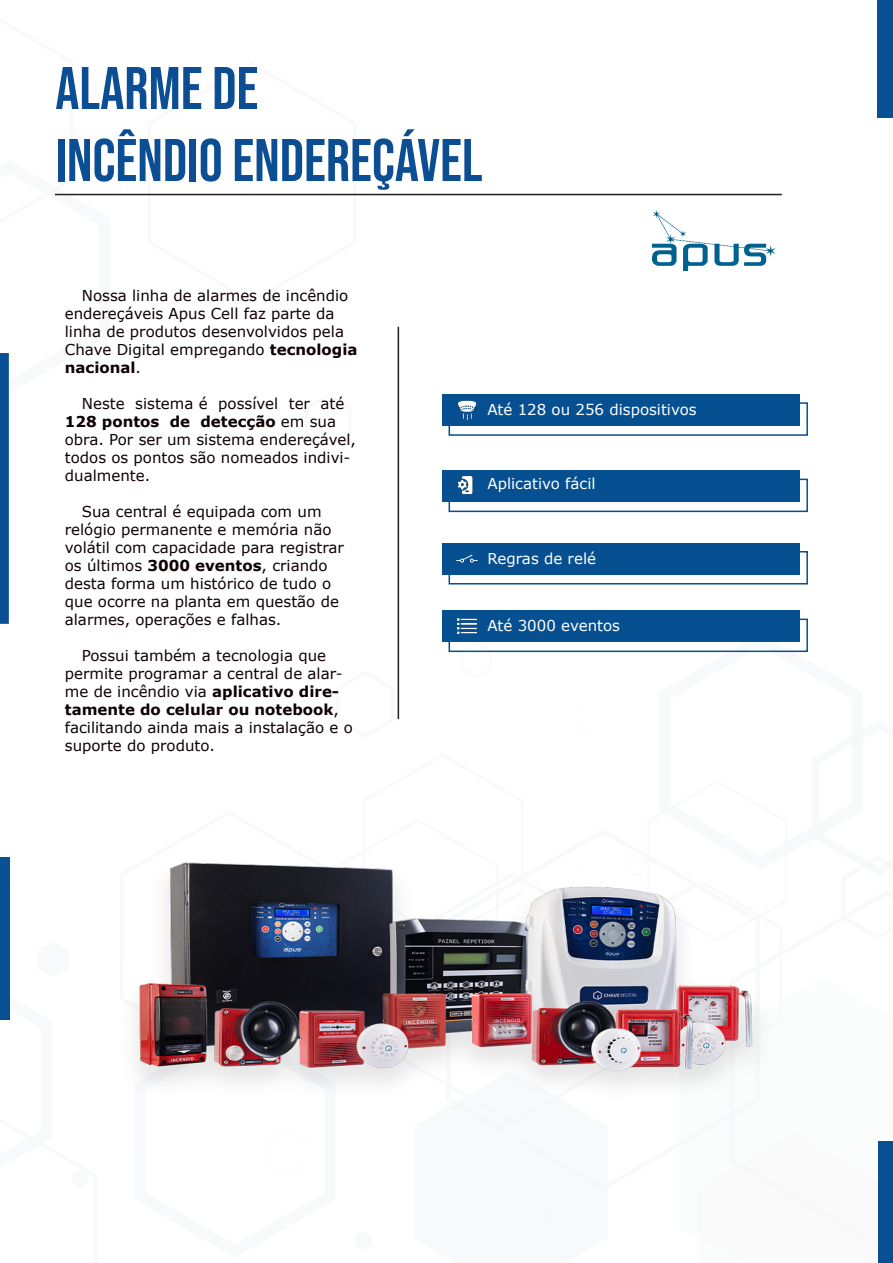
<style>
.page{position:relative;width:893px;height:1263px;background:#fff}
.page>*{position:absolute;margin:0;border:0;box-sizing:border-box;transform-origin:0 0}
.t1{font:60px "Bebas Neue";color:#0b4e94}
.t2{font:15px/18px "Verdana";color:#0d0003}
.t3{font:15px "Verdana";color:#fff}
.s1{font-weight:700}
</style>
<div class="page">
<svg style="left:0;top:353px;width:9px;height:271px;background:#0d5194"></svg>
<div style="left:0;top:857px;width:9px;height:163px;background:#094f93"></div>
<div style="left:877px;top:1141px;width:16px;height:122px;background:#094f93"></div>
<div style="left:877px;top:0;width:16px;height:118px;background:#094f93"></div>
<img style="left:128px;top:862px;width:636px;height:229px">
<img style="left:652px;top:210px;width:124px;height:60px">
<hr style="left:55px;top:194px;width:727px;height:1px;background:#231f20">
<hr style="left:398px;top:327px;width:1px;height:392px;background:#231f20">
<div style="left:449px;top:618px;width:359px;height:34px;border:2px solid #065091"></div>
<div style="left:442px;top:610px;width:358px;height:32px;background:#065091"></div>
<div style="left:449px;top:551px;width:359px;height:33px;border:2px solid #065091"></div>
<div style="left:442px;top:542px;width:358px;height:32px;background:#065091"></div>
<div style="left:449px;top:479px;width:359px;height:33px;border:2px solid #065091"></div>
<div style="left:442px;top:470px;width:358px;height:32px;background:#065091"></div>
<div style="left:449px;top:402px;width:359px;height:34px;border:2px solid #065091"></div>
<div style="left:442px;top:394px;width:358px;height:32px;background:#065091"></div>
<img style="left:458px;top:400px;width:19px;height:20px">
<img style="left:457px;top:476px;width:16px;height:19px">
<img style="left:457px;top:554px;width:21px;height:9px">
<img style="left:457px;top:618px;width:21px;height:16px">
<p class="t1" style="left:55px;top:54px;width:204px">ALARME DE</p>
<p class="t1" style="left:55px;top:126px;width:429px">INCÊNDIO ENDEREÇÁVEL</p>
<p class="t2" style="left:65px;top:287px;width:294px;text-indent:17px">Nossa linha de alarmes de incêndio endereçáveis Apus Cell faz parte da linha de produtos desenvolvidos pela<br>Chave Digital empregando <span class="s1">tecnologia nacional</span>.</p>
<p class="t2" style="left:65px;top:395px;width:293px;text-indent:17px">Neste sistema é possível ter até<br><span class="s1">128 pontos de detecção</span> em sua obra. Por ser um sistema endereçável, todos os pontos são nomeados indivi&shy;dualmente.</p>
<p class="t2" style="left:65px;top:503px;width:281px;text-indent:17px">Sua central é equipada com um relógio permanente e memória não volátil com capacidade para registrar os últimos <span class="s1">3000 eventos</span>, criando desta forma um histórico de tudo o que ocorre na planta em questão de alarmes, operações e falhas.</p>
<p class="t2" style="left:65px;top:647px;width:289px;text-indent:17px">Possui também a tecnologia que permite programar a central de alar&shy;me de incêndio via <span class="s1">aplicativo dire&shy;tamente do celular ou notebook</span>, facilitando ainda mais a instalação e o suporte do produto.</p>
<p class="t3" style="left:487px;top:399px;width:211px">Até 128 ou 256 dispositivos</p>
<p class="t3" style="left:487px;top:473px;width:110px">Aplicativo fácil</p>
<p class="t3" style="left:487px;top:548px;width:110px">Regras de relé</p>
<p class="t3" style="left:487px;top:615px;width:134px">Até 3000 eventos</p>
</div>
